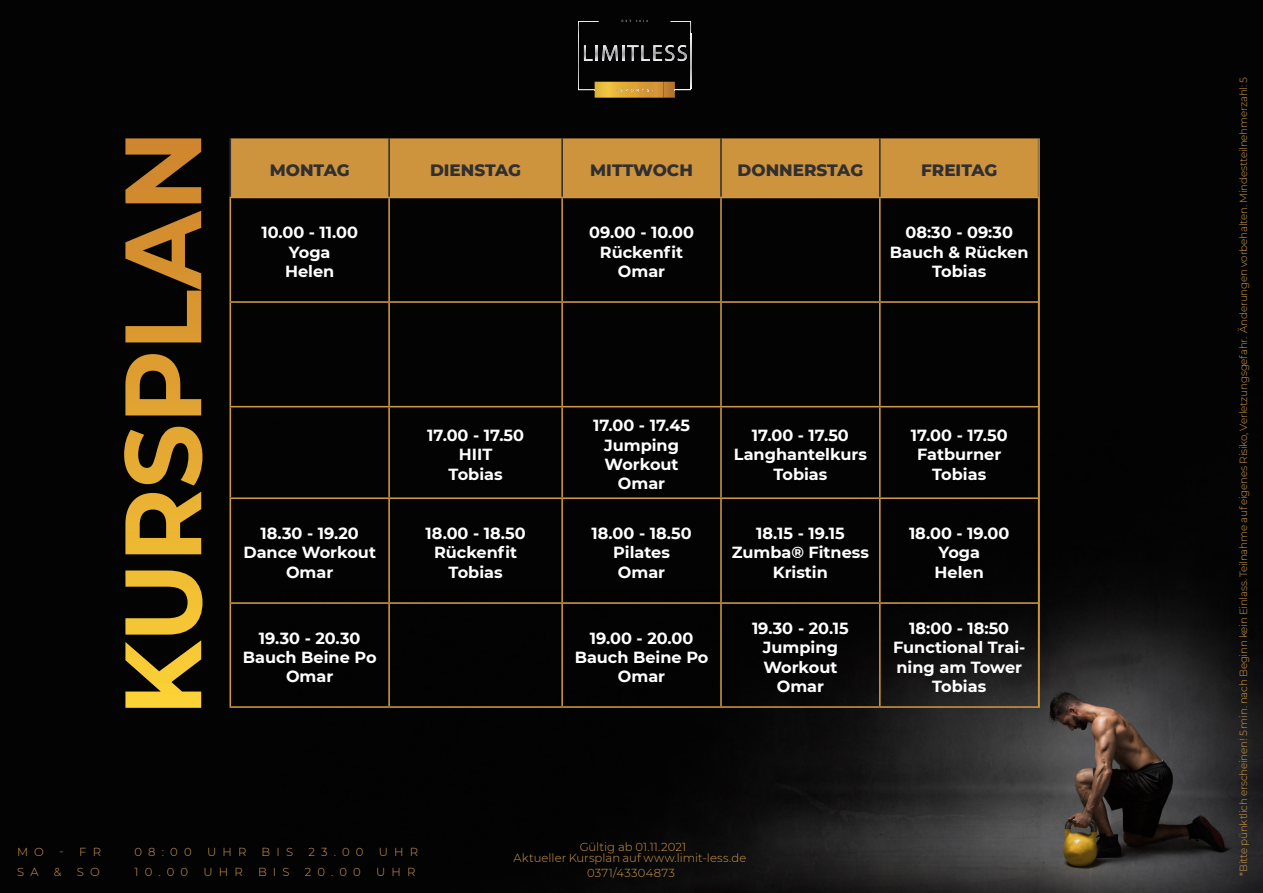
<style>
.page{position:relative;width:1263px;height:893px;background:#fff}
.page>*{position:absolute;margin:0;border:0;box-sizing:border-box;transform-origin:0 0}
.t1{font:800 16.8px "Montserrat";color:#312f30}
.t2{font:700 16.05px/19.4px "Montserrat";color:#fff;text-align:center}
.t3{font:300 11.55px "Montserrat";letter-spacing:.01em;color:#cf9845}
.t4{font:300 11.55px "Montserrat";letter-spacing:.53em;color:#d19c4d}
.t5{font:300 10.35px "Montserrat";letter-spacing:-.02em;color:#cf9845}
</style>
<div class="page">
<img style="left:0;top:0;width:1263px;height:893px">
<svg style="left:578px;top:20px;width:113px;height:78px;background:#342d1e"></svg>
<div style="left:231px;top:138px;width:807px;height:59px;background:#cd943d"></div>
<hr style="left:388px;top:198px;width:2px;height:103px;background:#cf9845">
<hr style="left:388px;top:303px;width:2px;height:103px;background:#cf9845">
<hr style="left:388px;top:407px;width:2px;height:90px;background:#cf9845">
<hr style="left:388px;top:499px;width:2px;height:103px;background:#cf9845">
<hr style="left:388px;top:604px;width:2px;height:102px;background:#cf9845">
<hr style="left:561px;top:198px;width:2px;height:103px;background:#cc943e">
<hr style="left:720px;top:198px;width:2px;height:103px;background:#cc943e">
<hr style="left:561px;top:303px;width:2px;height:103px;background:#cc943e">
<hr style="left:720px;top:303px;width:2px;height:103px;background:#cc943e">
<hr style="left:561px;top:407px;width:2px;height:90px;background:#cc943e">
<hr style="left:720px;top:407px;width:2px;height:90px;background:#cc943e">
<hr style="left:561px;top:499px;width:2px;height:103px;background:#cc943e">
<hr style="left:720px;top:499px;width:2px;height:103px;background:#cc943e">
<hr style="left:561px;top:604px;width:2px;height:102px;background:#cc943e">
<hr style="left:720px;top:604px;width:2px;height:102px;background:#cc943e">
<hr style="left:229px;top:197px;width:160px;height:1px;background:#cf9845">
<hr style="left:229px;top:198px;width:2px;height:103px;background:#cf9845">
<hr style="left:389px;top:197px;width:173px;height:1px;background:#cf9845">
<hr style="left:562px;top:197px;width:159px;height:1px;background:#cf9845">
<hr style="left:721px;top:197px;width:159px;height:1px;background:#cf9845">
<hr style="left:880px;top:197px;width:159px;height:1px;background:#cf9845">
<hr style="left:229px;top:301px;width:160px;height:2px;background:#cf9845">
<hr style="left:229px;top:303px;width:2px;height:103px;background:#cf9845">
<hr style="left:389px;top:301px;width:173px;height:2px;background:#cf9845">
<hr style="left:562px;top:301px;width:159px;height:2px;background:#cf9845">
<hr style="left:721px;top:301px;width:159px;height:2px;background:#cf9845">
<hr style="left:880px;top:301px;width:159px;height:2px;background:#cf9845">
<hr style="left:229px;top:406px;width:160px;height:1px;background:#cf9845">
<hr style="left:229px;top:407px;width:2px;height:90px;background:#cf9845">
<hr style="left:389px;top:406px;width:173px;height:1px;background:#cf9845">
<hr style="left:562px;top:406px;width:159px;height:1px;background:#cf9845">
<hr style="left:721px;top:406px;width:159px;height:1px;background:#cf9845">
<hr style="left:880px;top:406px;width:159px;height:1px;background:#cf9845">
<hr style="left:879px;top:198px;width:2px;height:103px;background:#cf9845">
<hr style="left:879px;top:303px;width:2px;height:103px;background:#cf9845">
<hr style="left:879px;top:407px;width:2px;height:90px;background:#cf9845">
<hr style="left:879px;top:499px;width:2px;height:103px;background:#cf9845">
<hr style="left:879px;top:604px;width:2px;height:102px;background:#cf9845">
<hr style="left:229px;top:497px;width:160px;height:2px;background:#cf9845">
<hr style="left:229px;top:499px;width:2px;height:103px;background:#cf9845">
<hr style="left:389px;top:497px;width:173px;height:2px;background:#cf9845">
<hr style="left:562px;top:497px;width:159px;height:2px;background:#cf9845">
<hr style="left:721px;top:497px;width:159px;height:2px;background:#cf9845">
<hr style="left:880px;top:497px;width:159px;height:2px;background:#cf9845">
<hr style="left:229px;top:602px;width:160px;height:2px;background:#cf9845">
<hr style="left:229px;top:604px;width:2px;height:102px;background:#cf9845">
<hr style="left:389px;top:602px;width:173px;height:2px;background:#cf9845">
<hr style="left:562px;top:602px;width:159px;height:2px;background:#cf9845">
<hr style="left:721px;top:602px;width:159px;height:2px;background:#cf9845">
<hr style="left:880px;top:602px;width:159px;height:2px;background:#cf9845">
<hr style="left:229px;top:706px;width:160px;height:2px;background:#cc943e">
<hr style="left:389px;top:706px;width:173px;height:2px;background:#cc943e">
<hr style="left:562px;top:706px;width:159px;height:2px;background:#cc943e">
<hr style="left:721px;top:706px;width:159px;height:2px;background:#cc943e">
<hr style="left:880px;top:706px;width:159px;height:2px;background:#cc943e">
<hr style="left:879px;top:138px;width:2px;height:59px;background:#312f30">
<hr style="left:720px;top:138px;width:2px;height:59px;background:#312f30">
<hr style="left:561px;top:138px;width:2px;height:59px;background:#312f30">
<hr style="left:229px;top:138px;width:2px;height:59px;background:#312f30">
<hr style="left:388px;top:138px;width:2px;height:59px;background:#312f30">
<hr style="left:1038px;top:138px;width:2px;height:570px;background:#cc943e">
<svg style="left:124px;top:138px;width:78px;height:570px;background:#6f5319"></svg>
<p class="t1" style="left:270px;top:158px;width:81px">MONTAG</p>
<p class="t1" style="left:430px;top:158px;width:93px">DIENSTAG</p>
<p class="t1" style="left:590px;top:158px;width:104px">MITTWOCH</p>
<p class="t1" style="left:737px;top:158px;width:127px">DONNERSTAG</p>
<p class="t1" style="left:921px;top:158px;width:78px">FREITAG</p>
<p class="t2" style="left:261px;top:222px;width:98px">10.00 - 11.00</p>
<p class="t2" style="left:289px;top:241px;width:43px">Yoga</p>
<p class="t2" style="left:285px;top:261px;width:51px">Helen</p>
<p class="t2" style="left:589px;top:222px;width:107px">09.00 - 10.00<br>Rückenfit</p>
<p class="t2" style="left:618px;top:261px;width:49px">Omar</p>
<p class="t2" style="left:890px;top:222px;width:140px">08:30 - 09:30<br>Bauch &amp; Rücken<br>Tobias</p>
<p class="t2" style="left:427px;top:425px;width:98px">17.00 - 17.50</p>
<p class="t2" style="left:459px;top:444px;width:35px">HIIT</p>
<p class="t2" style="left:449px;top:463px;width:56px">Tobias</p>
<p class="t2" style="left:243px;top:523px;width:134px">18.30 - 19.20<br>Dance Workout<br>Omar</p>
<p class="t2" style="left:426px;top:523px;width:102px">18.00 - 18.50</p>
<p class="t2" style="left:434px;top:542px;width:85px">Rückenfit</p>
<p class="t2" style="left:449px;top:562px;width:56px">Tobias</p>
<p class="t2" style="left:593px;top:415px;width:99px">17.00 - 17.45</p>
<p class="t2" style="left:604px;top:434px;width:77px">Jumping</p>
<p class="t2" style="left:604px;top:454px;width:76px">Workout</p>
<p class="t2" style="left:618px;top:473px;width:49px">Omar</p>
<p class="t2" style="left:591px;top:523px;width:102px">18.00 - 18.50</p>
<p class="t2" style="left:613px;top:542px;width:58px">Pilates</p>
<p class="t2" style="left:618px;top:562px;width:49px">Omar</p>
<p class="t2" style="left:243px;top:627px;width:135px">19.30 - 20.30<br>Bauch Beine Po<br>Omar</p>
<p class="t2" style="left:575px;top:627px;width:135px">19.00 - 20.00<br>Bauch Beine Po</p>
<p class="t2" style="left:618px;top:666px;width:49px">Omar</p>
<p class="t2" style="left:752px;top:425px;width:98px">17.00 - 17.50</p>
<p class="t2" style="left:734px;top:444px;width:135px">Langhantelkurs</p>
<p class="t2" style="left:773px;top:463px;width:56px">Tobias</p>
<p class="t2" style="left:756px;top:523px;width:90px">18.15 - 19.15</p>
<p class="t2" style="left:732px;top:542px;width:139px">Zumba® Fitness<br>Kristin</p>
<p class="t2" style="left:752px;top:618px;width:98px">19.30 - 20.15</p>
<p class="t2" style="left:763px;top:637px;width:77px">Jumping</p>
<p class="t2" style="left:763px;top:656px;width:76px">Workout</p>
<p class="t2" style="left:777px;top:676px;width:49px">Omar</p>
<p class="t2" style="left:911px;top:425px;width:98px">17.00 - 17.50</p>
<p class="t2" style="left:917px;top:444px;width:86px">Fatburner</p>
<p class="t2" style="left:932px;top:463px;width:56px">Tobias</p>
<p class="t2" style="left:909px;top:523px;width:102px">18.00 - 19.00</p>
<p class="t2" style="left:938px;top:542px;width:43px">Yoga</p>
<p class="t2" style="left:934px;top:562px;width:51px">Helen</p>
<p class="t2" style="left:909px;top:618px;width:101px">18:00 - 18:50</p>
<p class="t2" style="left:893px;top:637px;width:134px;text-align:left">Functional Trai&shy;ning am Tower</p>
<p class="t2" style="left:932px;top:676px;width:56px">Tobias</p>
<p class="t4" style="left:17px;top:844px;width:28px">M O</p>
<p class="t4" style="left:59px;top:844px;width:43px">- F R</p>
<p class="t4" style="left:135px;top:844px;width:59px">08:00</p>
<p class="t4" style="left:207px;top:844px;width:41px">UHR</p>
<p class="t4" style="left:262px;top:844px;width:33px">BIS</p>
<p class="t4" style="left:308px;top:844px;width:57px">23.00</p>
<p class="t4" style="left:379px;top:844px;width:41px">UHR</p>
<p class="t4" style="left:17px;top:864px;width:23px">S A</p>
<p class="t4" style="left:54px;top:864px;width:9px">&amp;</p>
<p class="t4" style="left:77px;top:864px;width:24px">S O</p>
<p class="t4" style="left:134px;top:864px;width:55px">10.00</p>
<p class="t4" style="left:203px;top:864px;width:41px">UHR</p>
<p class="t4" style="left:258px;top:864px;width:33px">BIS</p>
<p class="t4" style="left:305px;top:864px;width:58px">20.00</p>
<p class="t4" style="left:376px;top:864px;width:41px">UHR</p>
<p class="t3" style="left:580px;top:839px;width:108px">Gültig ab 01.11.2021</p>
<p class="t3" style="left:514px;top:850px;width:234px">Aktueller Kursplan auf www.limit-less.de</p>
<p class="t3" style="left:587px;top:865px;width:89px">0371/43304873</p>
<p class="t5" style="left:1236px;top:876px;width:800px;rotate:-90deg">*Bitte pünktlich erscheinen! 5 min. nach Beginn kein Einlass. Teilnahme auf eigenes Risiko, Verletzungsgefahr. Änderungen vorbehalten. Mindestteilnehmerzahl: 5</p>
</div>
